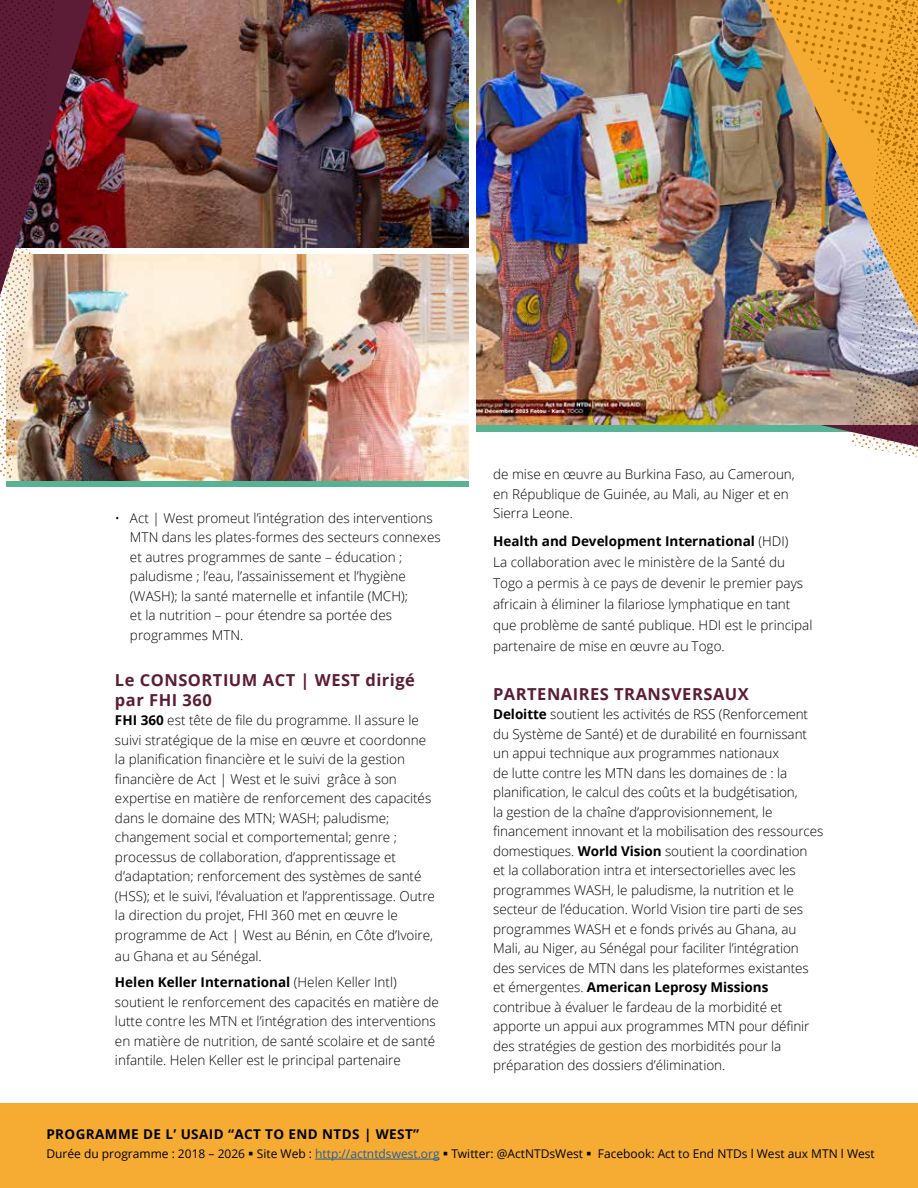
<style>
.page{position:relative;width:918px;height:1188px;background:#fff}
.page>*{position:absolute;margin:0;border:0;box-sizing:border-box;transform-origin:0 0}
.t1{font:700 16.5px/19.5px "Open Sans";letter-spacing:.03em;color:#5d1c36}
.t2{font:300 13.5px/19.5px "Open Sans";color:#000}
.t3{font:700 13.5px "Open Sans";letter-spacing:.03em;color:#000}
.t4{font:12px "Open Sans";color:#000}
.s1{font-weight:700}
.s2{color:#215e9e}
</style>
<div class="page">
<div style="left:476px;top:425px;width:442px;height:6px;background:#56b394"></div>
<div style="left:6px;top:480px;width:463px;height:7px;background:#56b394"></div>
<img style="left:476px;top:0;width:338px;height:425px">
<img style="left:765px;top:274px;width:49px;height:53px">
<img style="left:736px;top:0;width:78px;height:274px">
<img style="left:814px;top:0;width:104px;height:458px">
<img style="left:93px;top:0;width:376px;height:247px">
<img style="left:93px;top:255px;width:376px;height:225px">
<div style="left:0;top:1103px;width:918px;height:85px;background:#f6ac32"></div>
<hr style="left:315px;top:1159px;width:125px;height:1px;background:#215e9e">
<img style="left:0;top:0;width:93px;height:480px">
<p class="t2" style="left:130px;top:508px;width:312px;text-indent:-15px">• Act | West promeut l’intégration des interventions MTN dans les plates-formes des secteurs connexes et autres programmes de sante – éducation ; paludisme ; l’eau, l’assainissement et l’hygiène (WASH); la santé maternelle et infantile (MCH);<br>et la nutrition – pour étendre sa portée des programmes MTN.</p>
<p class="t1" style="left:115px;top:670px;width:302px">Le CONSORTIUM ACT | WEST dirigé par FHI 360</p>
<p class="t2" style="left:115px;top:710px;width:322px"><span class="s1">FHI 360</span> est tête de file du programme. Il assure le suivi stratégique de la mise en œuvre et coordonne la planification financière et le suivi de la gestion financière de Act | West et le suivi grâce à son expertise en matière de renforcement des capacités dans le domaine des MTN; WASH; paludisme; changement social et comportemental; genre ; processus de collaboration, d’apprentissage et d’adaptation; renforcement des systèmes de santé (HSS); et le suivi, l’évaluation et l’apprentissage. Outre la direction du projet, FHI 360 met en œuvre le programme de Act | West au Bénin, en Côte d’Ivoire,</p>
<p class="t2" style="left:115px;top:943px;width:283px;line-height:26.2px">au Ghana et au Sénégal.<br><span class="s1">Helen Keller International</span> (Helen Keller Intl)</p>
<p class="t2" style="left:115px;top:992px;width:325px">soutient le renforcement des capacités en matière de lutte contre les MTN et l’intégration des interventions en matière de nutrition, de santé scolaire et de santé infantile. Helen Keller est le principal partenaire</p>
<p class="t2" style="left:493px;top:464px;width:303px">de mise en œuvre au Burkina Faso, au Cameroun, en République de Guinée, au Mali, au Niger et en<br>Sierra Leone.</p>
<p class="t2" style="left:493px;top:530px;width:321px;line-height:21px"><span class="s1">Health and Development International</span> (HDI)<br>La collaboration avec le ministère de la Santé du Togo a permis à ce pays de devenir le premier pays africain à éliminer la filariose lymphatique en tant que problème de santé publique. HDI est le principal partenaire de mise en œuvre au Togo.</p>
<p class="t1" style="left:493px;top:684px;width:257px">PARTENAIRES TRANSVERSAUX</p>
<p class="t2" style="left:493px;top:704px;width:332px"><span class="s1">Deloitte</span> soutient les activités de RSS (Renforcement du Système de Santé) et de durabilité en fournissant un appui technique aux programmes nationaux<br>de lutte contre les MTN dans les domaines de : la planification, le calcul des coûts et la budgétisation,<br>la gestion de la chaîne d’approvisionnement, le financement innovant et la mobilisation des ressources domestiques. <span class="s1">World Vision</span> soutient la coordination<br>et la collaboration intra et intersectorielles avec les programmes WASH, le paludisme, la nutrition et le secteur de l’éducation. World Vision tire parti de ses programmes WASH et e fonds privés au Ghana, au Mali, au Niger, au Sénégal pour faciliter l’intégration des services de MTN dans les plateformes existantes et émergentes. <span class="s1">American Leprosy Missions </span>contribue à évaluer le fardeau de la morbidité et apporte un appui aux programmes MTN pour définir des stratégies de gestion des morbidités pour la préparation des dossiers d’élimination.</p>
<p class="t3" style="left:46px;top:1124px;width:374px">PROGRAMME DE L’ USAID “ACT TO END NTDS | WEST”</p>
<p class="t4" style="left:46px;top:1146px;width:830px">Durée du programme : 2018 – 2026 ▪ Site Web : <span class="s2">http://actntdswest.org</span> ▪ Twitter: @ActNTDsWest ▪ Facebook: Act to End NTDs l West aux MTN l West</p>
</div>
